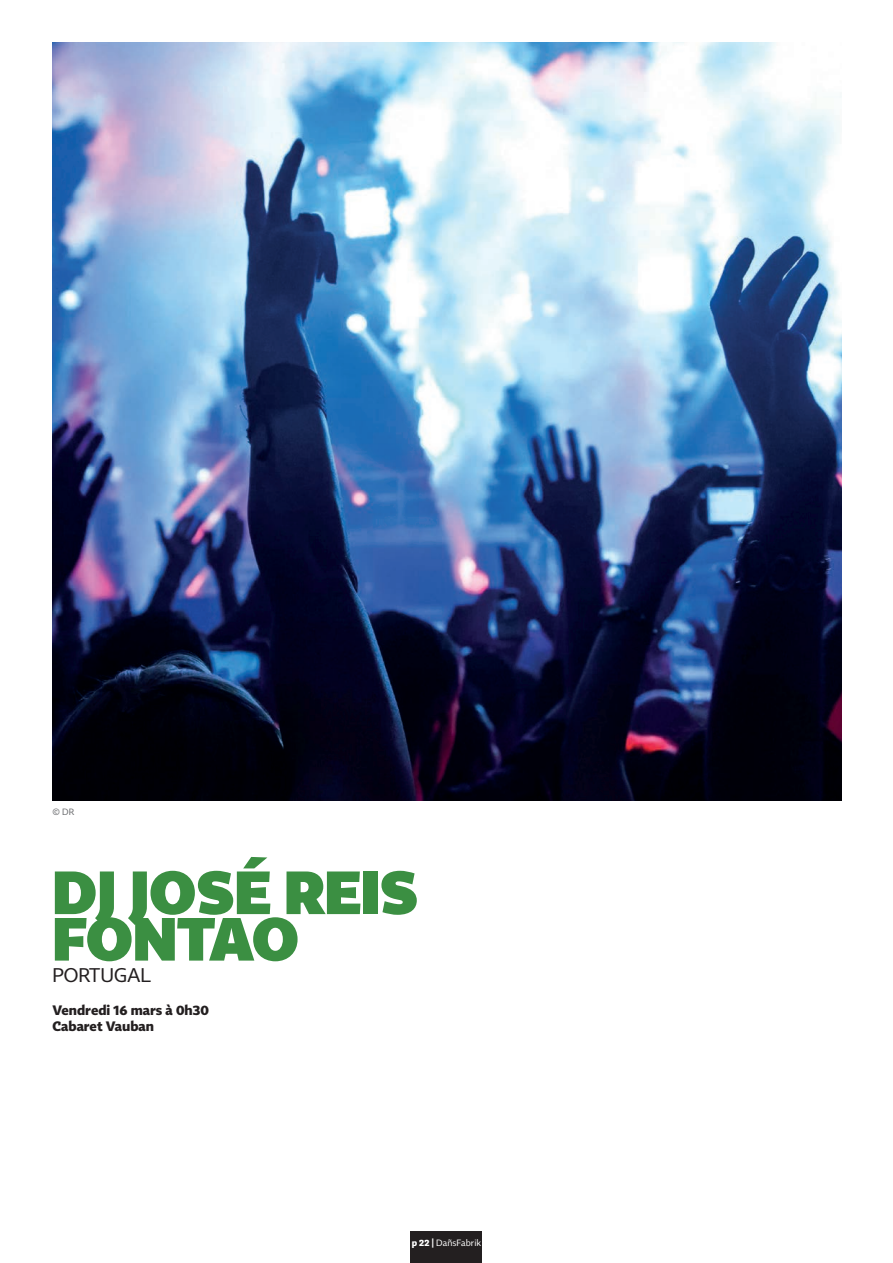
<style>
.page{position:relative;width:893px;height:1263px;background:#fff}
.page>*{position:absolute;margin:0;border:0;box-sizing:border-box;transform-origin:0 0}
.t1{font:900 60px/46.5px "Tabac Sans";color:#3b8f42}
.t2{font:19.5px "Tabac Sans";color:#231f20}
.t3{font:700 13.5px/16.5px "Tabac Sans";color:#231f20}
.t4{font:9px "Tabac Sans";letter-spacing:.005em;color:#fff}
.t5{font:9px "Tabac Sans";color:#6c6d70}
.s1{font-weight:700}
</style>
<div class="page">
<img style="left:52px;top:43px;width:790px;height:758px">
<div style="left:410px;top:1231px;width:72px;height:32px;background:#231f20"></div>
<p class="t5" style="left:52px;top:806px;width:23px">© DR</p>
<h1 class="t1" style="left:52px;top:869px;width:367px">DJ JOSÉ REIS<br>FONTAO</h1>
<h2 class="t2" style="left:52px;top:963px;width:100px">PORTUGAL</h2>
<p class="t3" style="left:52px;top:1001px;width:158px">Vendredi 16 mars à 0h30<br>Cabaret Vauban</p>
<p class="t4" style="left:412px;top:1238px;width:71px"><span class="s1">p 22 |</span> DañsFabrik</p>
</div>
